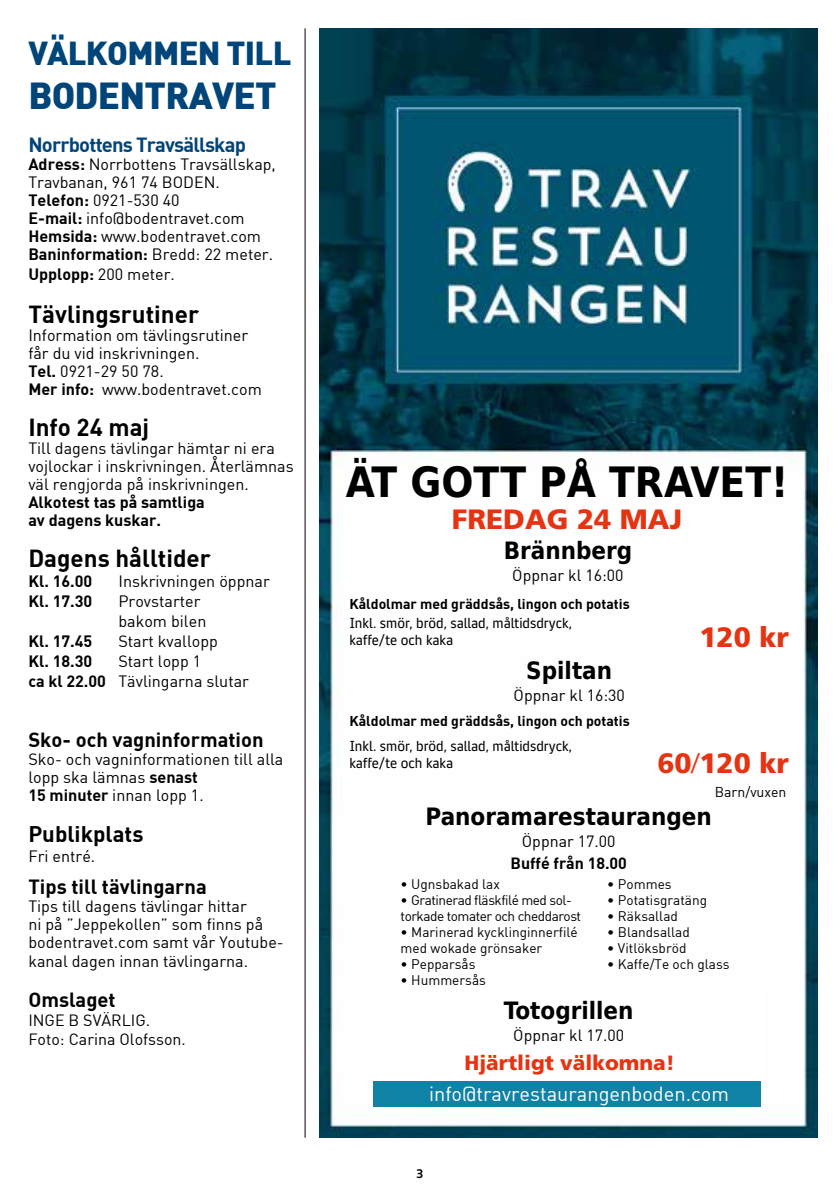
<style>
.page{position:relative;width:840px;height:1191px;background:#fff}
.page>*{position:absolute;margin:0;border:0;box-sizing:border-box;transform-origin:0 0}
.t1{font:700 42px "DejaVu Sans Condensed";color:#000}
.t2{font:900 36.8px "DIN";letter-spacing:-.02em;color:#00457a}
.t3{font:900 32.6px "DIN";letter-spacing:-.02em;color:#00457a}
.t4{font:900 28px "Frutiger LT Std";color:#e63312}
.t5{font:24.2px "DIN Bold";color:#000}
.t6{font:700 24px "DejaVu Sans Condensed";color:#000}
.t7{font:22.2px "DIN Bold";color:#000}
.t8{font:900 20.6px "Frutiger LT Std";color:#e63312}
.t9{font:20.2px "DIN Bold";color:#000}
.t10{font:20.2px "DIN Bold";letter-spacing:-.04em;color:#00457a}
.t11{font:20px "DIN";color:#fff}
.t12{font:16.2px/18.2px "DIN";color:#000}
.t13{font:16.2px/18.2px "DIN Bold";color:#000}
.t14{font:16px/19.2px "DIN";color:#000}
.t15{font:16px "DIN Bold";color:#000}
.t16{font:14px/16.8px "ATG Text";color:#000}
.t17{font:14px "DIN Bold";color:#000}
.t18{font:14px "DIN";color:#000}
.t19{font:13.6px/16px "DIN";color:#000}
.t20{font:13.6px/16px "DIN";letter-spacing:-.035em;color:#000}
.t21{font:700 12px "ATG Text";color:#000}
.s1{font-family:"DIN Bold"}
.s2{font-family:"DIN"}
.s3{font-weight:300}
</style>
<div class="page">
<hr style="left:304px;top:28px;width:1px;height:1109px;background:#000">
<img style="left:319px;top:28px;width:497px;height:1109px">
<div style="left:374px;top:985px;width:389px;height:110px;background:#fff"></div>
<div style="left:373px;top:1081px;width:387px;height:25px;background:#1082a5"></div>
<h3 class="t3" style="left:28px;top:32px;width:264px">VÄLKOMMEN TILL</h3>
<h2 class="t2" style="left:28px;top:71px;width:250px">BODENTRAVET</h2>
<p class="t10" style="left:28px;top:131px;width:219px">Norrbottens Travsällskap</p>
<p class="t12" style="left:28px;top:154px;width:249px"><span class="s1">Adress:</span> Norrbottens Travsällskap,<br>Travbanan, 961 74 BODEN.<br><span class="s1">Telefon:</span> 0921-530 40<br><span class="s1">E-mail:</span> info@bodentravet.com<br><span class="s1">Hemsida:</span> www.bodentravet.com</p>
<p class="t13" style="left:28px;top:245px;width:246px">Baninformation: <span class="s2">Bredd: 22 meter.</span></p>
<p class="t12" style="left:28px;top:265px;width:148px"><span class="s1">Upplopp:</span> 200 meter.</p>
<h3 class="t5" style="left:28px;top:298px;width:172px">Tävlingsrutiner</h3>
<p class="t12" style="left:28px;top:326px;width:235px">Information om tävlingsrutiner får du vid inskrivningen.<br><span class="s1">Tel.</span> 0921-29 50 78.<br><span class="s1">Mer info:</span> www.bodentravet.com</p>
<h3 class="t5" style="left:28px;top:411px;width:122px">Info 24 maj</h3>
<p class="t12" style="left:28px;top:438px;width:267px">Till dagens tävlingar hämtar ni era vojlockar i inskrivningen. Återlämnas väl rengjorda på inskrivningen.</p>
<p class="t13" style="left:28px;top:492px;width:178px">Alkotest tas på samtliga av dagens kuskar.</p>
<h3 class="t5" style="left:28px;top:542px;width:184px">Dagens hålltider</h3>
<p class="t13" style="left:28px;top:571px;width:65px">Kl. 16.00</p>
<p class="t12" style="left:118px;top:571px;width:153px">Inskrivningen öppnar</p>
<p class="t13" style="left:28px;top:591px;width:65px">Kl. 17.30</p>
<p class="t12" style="left:118px;top:590px;width:89px;line-height:20px">Provstarter bakom bilen</p>
<p class="t13" style="left:28px;top:631px;width:65px">Kl. 17.45</p>
<p class="t12" style="left:118px;top:631px;width:101px">Start kvallopp</p>
<p class="t13" style="left:28px;top:651px;width:65px">Kl. 18.30</p>
<p class="t12" style="left:28px;top:650px;width:222px;line-height:20px;text-indent:90px">Start lopp 1<br><span class="s1">ca kl 22.00</span> Tävlingarna slutar</p>
<p class="t9" style="left:28px;top:726px;width:236px">Sko- och vagninformation</p>
<p class="t12" style="left:28px;top:750px;width:256px">Sko- och vagninformationen till alla lopp ska lämnas <span class="s1">senast<br>15 minuter</span> innan lopp 1.</p>
<h3 class="t7" style="left:28px;top:819px;width:116px">Publikplats</h3>
<p class="t12" style="left:28px;top:846px;width:68px">Fri entré.</p>
<p class="t9" style="left:28px;top:873px;width:180px">Tips till tävlingarna</p>
<p class="t12" style="left:28px;top:897px;width:257px">Tips till dagens tävlingar hittar<br>ni på ”Jeppekollen” som finns på bodentravet.com samt vår Youtube&shy;kanal dagen innan tävlingarna.</p>
<p class="t9" style="left:28px;top:986px;width:89px">Omslaget</p>
<p class="t14" style="left:28px;top:1010px;width:159px">INGE B SVÄRLIG.<br>Foto: Carina Olofsson.</p>
<h1 class="t1" style="left:345px;top:447px;width:444px">ÄT GOTT PÅ TRAVET!</h1>
<h3 class="t4" style="left:451px;top:502px;width:231px">FREDAG 24 MAJ</h3>
<h3 class="t6" style="left:503px;top:531px;width:130px">Brännberg</h3>
<p class="t14" style="left:512px;top:565px;width:113px">Öppnar kl 16:00</p>
<p class="t16" style="left:349px;top:615px;width:224px">Inkl. smör, bröd, sallad, måltidsdryck, kaffe/te och kaka</p>
<h3 class="t4" style="left:699px;top:620px;width:91px">120 kr</h3>
<p class="t17" style="left:349px;top:595px;width:281px">Kåldolmar med gräddsås, lingon och potatis</p>
<h3 class="t6" style="left:526px;top:650px;width:87px">Spiltan</h3>
<p class="t14" style="left:513px;top:685px;width:113px">Öppnar kl 16:30</p>
<p class="t17" style="left:349px;top:711px;width:281px">Kåldolmar med gräddsås, lingon och potatis</p>
<p class="t16" style="left:349px;top:737px;width:224px">Inkl. smör, bröd, sallad, måltidsdryck, kaffe/te och kaka</p>
<h3 class="t4" style="left:657px;top:746px;width:133px">60<span class="s3">/</span>120 kr</h3>
<p class="t18" style="left:714px;top:783px;width:73px">Barn/vuxen</p>
<h3 class="t6" style="left:425px;top:796px;width:288px">Panoramarestaurangen</h3>
<p class="t14" style="left:521px;top:831px;width:95px">Öppnar 17.00</p>
<p class="t15" style="left:510px;top:852px;width:118px">Buffé från 18.00</p>
<p class="t19" style="left:400px;top:876px;width:101px">• Ugnsbakad lax</p>
<p class="t20" style="left:400px;top:892px;width:182px">• Gratinerad fläskfilé med sol&shy;torkade tomater och cheddarost</p>
<p class="t19" style="left:400px;top:924px;width:179px">• Marinerad kycklinginnerfilé med wokade grönsaker</p>
<p class="t19" style="left:400px;top:956px;width:76px">• Pepparsås</p>
<p class="t19" style="left:400px;top:972px;width:87px">• Hummersås</p>
<p class="t19" style="left:607px;top:876px;width:66px">• Pommes</p>
<p class="t19" style="left:607px;top:892px;width:101px">• Potatisgratäng</p>
<p class="t19" style="left:607px;top:908px;width:72px">• Räksallad</p>
<p class="t19" style="left:607px;top:924px;width:84px">• Blandsallad</p>
<p class="t19" style="left:607px;top:940px;width:81px">• Vitlöksbröd</p>
<p class="t19" style="left:607px;top:956px;width:124px">• Kaffe/Te och glass</p>
<h3 class="t6" style="left:503px;top:991px;width:131px">Totogrillen</h3>
<p class="t14" style="left:513px;top:1025px;width:112px">Öppnar kl 17.00</p>
<p class="t8" style="left:464px;top:1050px;width:212px">Hjärtligt välkomna!</p>
<p class="t11" style="left:429px;top:1081px;width:301px">info@travrestaurangenboden.com</p>
<p class="t21" style="left:416px;top:1166px;width:8px">3</p>
</div>
